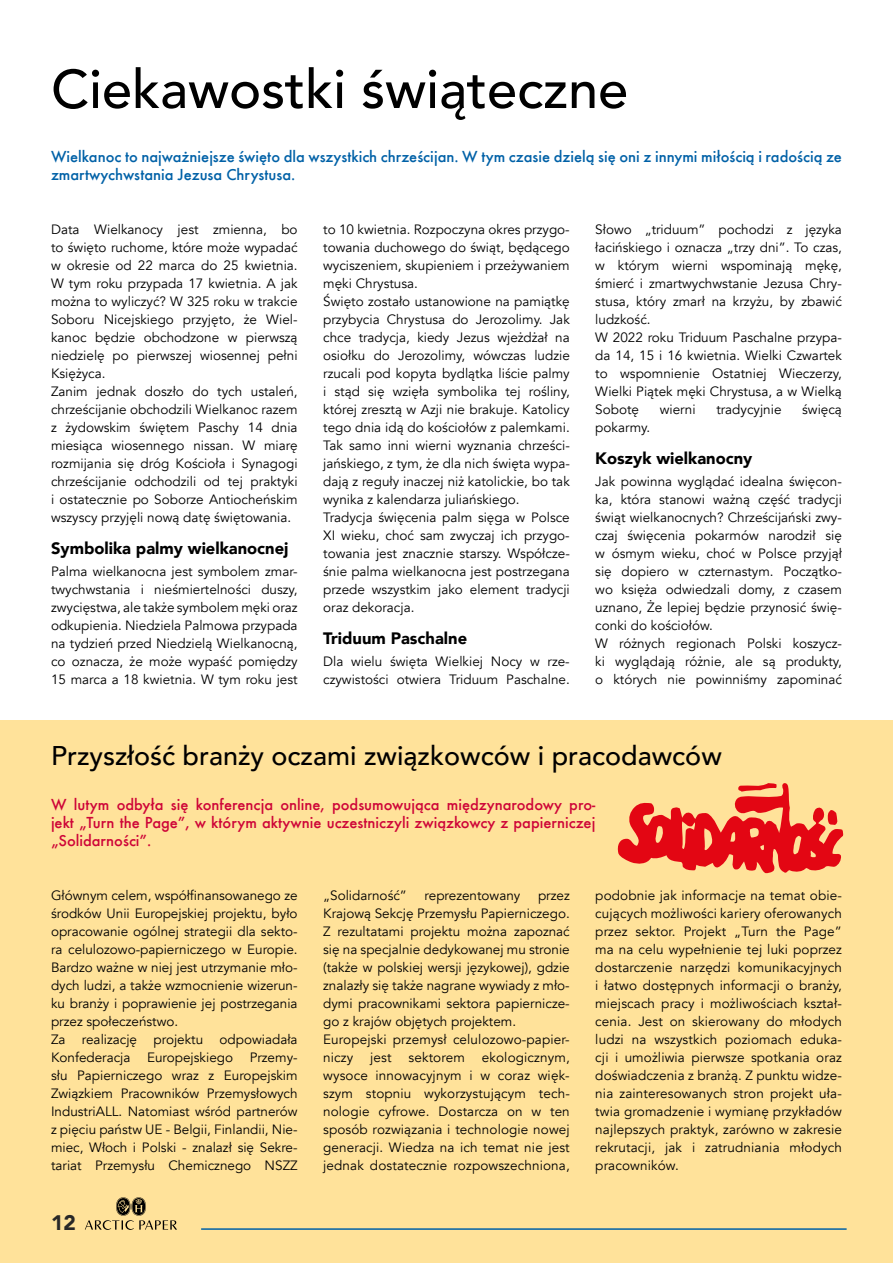
<style>
.page{position:relative;width:893px;height:1263px;background:#fff}
.page>*{position:absolute;margin:0;border:0;box-sizing:border-box;transform-origin:0 0}
.t1{font:500 54px "Avenir";color:#000}
.t2{font:500 27px "Avenir";color:#000}
.t3{font:900 21px "Avenir";color:#282827}
.t4{font:500 16.5px/18px "Futura TEE";color:#ce0538;text-align:justify}
.t5{font:500 16.5px/18px "Futura TEE";color:#0061a7}
.t6{font:900 16.5px "Avenir";color:#000}
.t7{font:13.5px/18px "Avenir";color:#000}
</style>
<div class="page">
<div style="left:0;top:720px;width:893px;height:543px;background:#ffe29a"></div>
<svg style="left:618px;top:783px;width:225px;height:90px"></svg>
<svg style="left:85px;top:1197px;width:92px;height:33px"></svg>
<hr style="left:201px;top:1228px;width:646px;height:2px;background:#0061a7">
<h1 class="t1" style="left:51px;top:42px;width:579px">Ciekawostki świąteczne</h1>
<p class="t5" style="left:51px;top:147px;width:792px">Wielkanoc to najważniejsze święto dla wszystkich chrześcijan. W tym czasie dzielą się oni z innymi miłością i radością ze zmartwychwstania Jezusa Chrystusa.</p>
<p class="t7" style="left:51px;top:221px;width:248px">Data Wielkanocy jest zmienna, bo to święto ruchome, które może wypadać w okresie od 22 marca do 25 kwietnia.<br>W tym roku przypada 17 kwietnia. A jak można to wyliczyć? W 325 roku w trakcie Soboru Nicejskiego przyjęto, że Wiel&shy;kanoc będzie obchodzone w pierwszą niedzielę po pierwszej wiosennej pełni Księżyca.<br>Zanim jednak doszło do tych ustaleń, chrześcijanie obchodzili Wielkanoc razem z żydowskim świętem Paschy 14 dnia miesiąca wiosennego nissan. W miarę rozmijania się dróg Kościoła i Synagogi chrześcijanie odchodzili od tej praktyki i ostatecznie po Soborze Antiocheńskim wszyscy przyjęli nową datę świętowania.</p>
<p class="t6" style="left:51px;top:534px;width:239px">Symbolika palmy wielkanocnej</p>
<p class="t7" style="left:51px;top:563px;width:248px;text-align:justify">Palma wielkanocna jest symbolem zmar&shy;twychwstania i nieśmiertelności duszy, zwycięstwa, ale także symbolem męki oraz odkupienia. Niedziela Palmowa przypada na tydzień przed Niedzielą Wielkanocną, co oznacza, że może wypaść pomiędzy 15 marca a 18 kwietnia. W tym roku jest</p>
<p class="t7" style="left:595px;top:221px;width:248px">Słowo „triduum” pochodzi z języka łacińskiego i oznacza „trzy dni”. To czas, w którym wierni wspominają mękę, śmierć i zmartwychwstanie Jezusa Chry&shy;stusa, który zmarł na krzyżu, by zbawić ludzkość.<br>W 2022 roku Triduum Paschalne przypa&shy;da 14, 15 i 16 kwietnia. Wielki Czwartek to wspomnienie Ostatniej Wieczerzy,<br>Wielki Piątek męki Chrystusa, a w Wielką<br>Sobotę</p>
<p class="t7" style="left:323px;top:221px;width:248px">to 10 kwietnia. Rozpoczyna okres przygo&shy;towania duchowego do świąt, będącego wyciszeniem, skupieniem i przeżywaniem męki Chrystusa.<br>Święto zostało ustanowione na pamiątkę przybycia Chrystusa do Jerozolimy. Jak chce tradycja, kiedy Jezus wjeżdżał na osiołku do Jerozolimy, wówczas ludzie rzucali pod kopyta bydlątka liście palmy i stąd się wzięła symbolika tej rośliny, której zresztą w Azji nie brakuje. Katolicy tego dnia idą do kościołów z palemkami.<br>Tak samo inni wierni wyznania chrześci&shy;jańskiego, z tym, że dla nich święta wypa&shy;dają z reguły inaczej niż katolickie, bo tak wynika z kalendarza juliańskiego.<br>Tradycja święcenia palm sięga w Polsce XI wieku, choć sam zwyczaj ich przygo&shy;towania jest znacznie starszy. Współcze&shy;śnie palma wielkanocna jest postrzegana przede wszystkim jako element tradycji oraz dekoracja.</p>
<p class="t6" style="left:323px;top:624px;width:145px">Triduum Paschalne</p>
<p class="t7" style="left:323px;top:653px;width:248px">Dla wielu święta Wielkiej Nocy w rze&shy;czywistości otwiera Triduum Paschalne.</p>
<p class="t7" style="left:660px;top:401px;width:37px">wierni</p>
<p class="t7" style="left:716px;top:401px;width:67px">tradycyjnie</p>
<p class="t7" style="left:802px;top:401px;width:41px">święcą</p>
<p class="t7" style="left:595px;top:419px;width:57px">pokarmy.</p>
<p class="t6" style="left:595px;top:444px;width:159px">Koszyk wielkanocny</p>
<p class="t7" style="left:595px;top:473px;width:248px">Jak powinna wyglądać idealna święcon&shy;ka, która stanowi ważną część tradycji świąt wielkanocnych? Chrześcijański zwy&shy;czaj święcenia pokarmów narodził się w ósmym wieku, choć w Polsce przyjął się dopiero w czternastym. Początko&shy;wo księża odwiedzali domy, z czasem uznano, Że lepiej będzie przynosić świę&shy;conki do kościołów.<br>W różnych regionach Polski koszycz&shy;ki wyglądają różnie, ale są produkty, o których nie powinniśmy zapominać</p>
<h2 class="t2" style="left:51px;top:732px;width:672px">Przyszłość branży oczami związkowców i pracodawców</h2>
<p class="t4" style="left:51px;top:795px;width:546px">W lutym odbyła się konferencja online, podsumowująca międzynarodowy pro&shy;jekt „Turn the Page”, w którym aktywnie uczestniczyli związkowcy z papierniczej „Solidarności”.</p>
<p class="t7" style="left:51px;top:887px;width:248px">Głównym celem, współfinansowanego ze środków Unii Europejskiej projektu, było opracowanie ogólnej strategii dla sekto&shy;ra celulozowo-papierniczego w Europie.<br>Bardzo ważne w niej jest utrzymanie mło&shy;dych ludzi, a także wzmocnienie wizerun&shy;ku branży i poprawienie jej postrzegania przez społeczeństwo.<br>Za realizację projektu odpowiadała Konfederacja Europejskiego Przemy&shy;słu Papierniczego wraz z Europejskim Związkiem Pracowników Przemysłowych IndustriALL. Natomiast wśród partnerów z pięciu państw UE - Belgii, Finlandii, Nie&shy;miec, Włoch i Polski - znalazł się Sekre&shy;tariat Przemysłu Chemicznego NSZZ</p>
<p class="t7" style="left:323px;top:887px;width:85px">„Solidarność”</p>
<p class="t7" style="left:425px;top:887px;width:97px">reprezentowany</p>
<p class="t7" style="left:323px;top:887px;width:248px;text-indent:215px">przez Krajową Sekcję Przemysłu Papierniczego.<br>Z rezultatami projektu można zapoznać się na specjalnie dedykowanej mu stronie (także w polskiej wersji językowej), gdzie znalazły się także nagrane wywiady z mło&shy;dymi pracownikami sektora papiernicze&shy;go z krajów objętych projektem.<br>Europejski przemysł celulozowo-papier&shy;niczy</p>
<p class="t7" style="left:323px;top:1048px;width:248px;text-align:justify;text-indent:159px">ekologicznym, wysoce innowacyjnym i w coraz więk&shy;szym stopniu wykorzystującym tech&shy;nologie cyfrowe. Dostarcza on w ten sposób rozwiązania i technologie nowej generacji. Wiedza na ich temat nie jest jednak dostatecznie rozpowszechniona,</p>
<p class="t7" style="left:370px;top:1048px;width:23px">jest</p>
<p class="t7" style="left:408px;top:1048px;width:58px">sektorem</p>
<h3 class="t3" style="left:51px;top:1204px;width:26px">12</h3>
<p class="t7" style="left:595px;top:886px;width:248px;text-align:justify">podobnie jak informacje na temat obie&shy;cujących możliwości kariery oferowanych przez sektor. Projekt „Turn the Page” ma na celu wypełnienie tej luki poprzez dostarczenie narzędzi komunikacyjnych i łatwo dostępnych informacji o branży, miejscach pracy i możliwościach kształ&shy;cenia. Jest on skierowany do młodych ludzi na wszystkich poziomach eduka&shy;cji i umożliwia pierwsze spotkania oraz doświadczenia z branżą. Z punktu widze&shy;nia zainteresowanych stron projekt uła&shy;twia gromadzenie i wymianę przykładów najlepszych praktyk, zarówno w zakresie rekrutacji, jak i zatrudniania młodych pracowników.</p>
</div>
